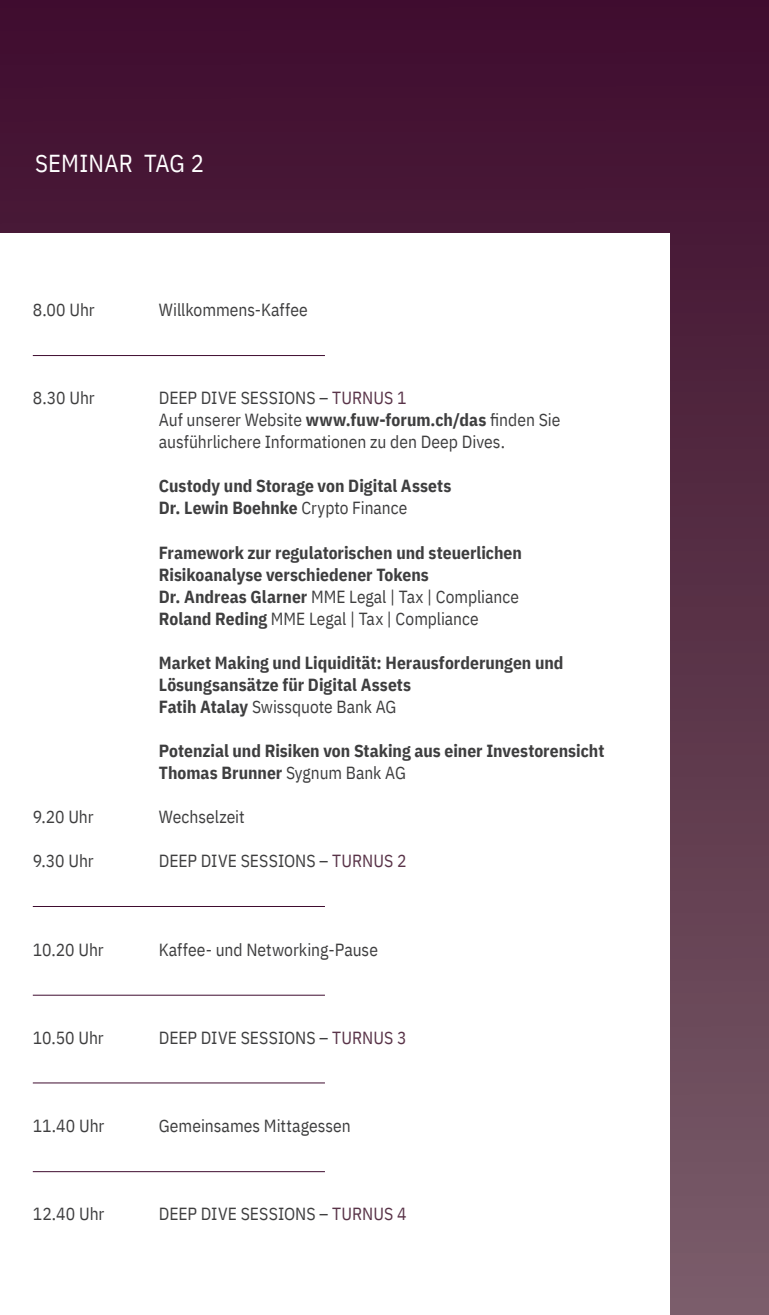
<style>
.page{position:relative;width:769px;height:1315px;background:#fff}
.page>*{position:absolute;margin:0;border:0;box-sizing:border-box;transform-origin:0 0}
.Titel_Front_BOLD_VER{font:24.5px "IBM Plex Sans Cond";letter-spacing:.01em;color:#fff}
.Programm_REGULAR_Zei{font:700 17.5px/22.1px "IBM Plex Sans Cond";color:#3e3e3f}
.Programm_REGULAR_Zei-2{font:17.5px "IBM Plex Sans Cond";color:#3e3e3f}
.Programm_BOLD_Zeilen{font:17.5px/22.1px "IBM Plex Sans Cond";color:#3e3e3f}
.Prgramm_REGULAR_mit{font:17.5px "IBM Plex Sans Cond";color:#3e3e3f}
.Programm_REGULAR_Lin{font:17.5px "IBM Plex Sans Cond";color:#3e3e3f}
.s1{color:#593348}
.s2{font-weight:700}
.s3{font-weight:400}
</style>
<div class="page">
<div style="left:0;top:0;width:769px;height:1315px;background:linear-gradient(to bottom,#3d0b2c,#795d68)"></div>
<div style="left:0;top:233px;width:670px;height:1082px;background:#fff"></div>
<hr style="left:33px;top:355px;width:292px;height:1px;background:#3f0c2f">
<hr style="left:33px;top:906px;width:292px;height:1px;background:#3f0c2f">
<hr style="left:33px;top:994px;width:292px;height:1px;background:#3f0c2f">
<hr style="left:33px;top:1082px;width:292px;height:1px;background:#3f0c2f">
<hr style="left:33px;top:1171px;width:292px;height:1px;background:#3f0c2f">
<p class="Titel_Front_BOLD_VER" style="left:35px;top:144px;width:170px">SEMINAR TAG 2</p>
<p class="Programm_REGULAR_Lin" style="left:33px;top:296px;width:63px">8.00 Uhr</p>
<p class="Programm_REGULAR_Lin" style="left:159px;top:296px;width:151px">Willkommens-Kaffee</p>
<p class="Programm_REGULAR_Zei-2" style="left:33px;top:384px;width:63px">8.30 Uhr</p>
<p class="Programm_REGULAR_Zei-2" style="left:159px;top:384px;width:249px">DEEP DIVE SESSIONS – <span class="s1">TURNUS 1</span></p>
<p class="Programm_BOLD_Zeilen" style="left:159px;top:407px;width:403px">Auf unserer Website <span class="s2">www.fuw-forum.ch/das</span> finden Sie ausführlichere Informationen zu den Deep Dives.</p>
<p class="Programm_REGULAR_Zei" style="left:159px;top:474px;width:294px">Custody und Storage von Digital Assets</p>
<p class="Programm_REGULAR_Zei" style="left:159px;top:496px;width:250px">Dr. Lewin Boehnke <span class="s3">Crypto Finance</span></p>
<p class="Programm_REGULAR_Zei" style="left:159px;top:540px;width:365px">Framework zur regulatorischen und steuerlichen<br>Risikoanalyse verschiedener Tokens</p>
<p class="Programm_REGULAR_Zei-2" style="left:159px;top:583px;width:362px"><span class="s2">Dr. Andreas Glarner</span> MME Legal | Tax | Compliance</p>
<p class="Programm_REGULAR_Zei-2" style="left:159px;top:605px;width:321px"><span class="s2">Roland Reding</span> MME Legal | Tax | Compliance</p>
<p class="Programm_REGULAR_Zei" style="left:159px;top:650px;width:406px">Market Making und Liquidität: Herausforderungen und<br>Lösungsansätze für Digital Assets</p>
<p class="Programm_REGULAR_Zei-2" style="left:159px;top:693px;width:239px"><span class="s2">Fatih Atalay</span> Swissquote Bank AG</p>
<p class="Programm_REGULAR_Zei" style="left:159px;top:738px;width:447px">Potenzial und Risiken von Staking aus einer Investorensicht</p>
<p class="Programm_REGULAR_Zei" style="left:159px;top:760px;width:249px">Thomas Brunner <span class="s3">Sygnum Bank AG</span></p>
<p class="Programm_REGULAR_Zei-2" style="left:33px;top:803px;width:62px">9.20 Uhr</p>
<p class="Programm_REGULAR_Zei-2" style="left:159px;top:803px;width:87px">Wechselzeit</p>
<p class="Programm_REGULAR_Zei-2" style="left:33px;top:847px;width:62px">9.30 Uhr</p>
<p class="Programm_REGULAR_Zei-2" style="left:159px;top:847px;width:249px">DEEP DIVE SESSIONS – <span class="s1">TURNUS 2</span></p>
<p class="Prgramm_REGULAR_mit" style="left:33px;top:936px;width:72px">10.20 Uhr</p>
<p class="Prgramm_REGULAR_mit" style="left:159px;top:936px;width:221px">Kaffee- und Networking-Pause</p>
<p class="Programm_REGULAR_Zei-2" style="left:33px;top:1024px;width:72px">10.50 Uhr</p>
<p class="Programm_REGULAR_Zei-2" style="left:159px;top:1024px;width:249px">DEEP DIVE SESSIONS – <span class="s1">TURNUS 3</span></p>
<p class="Prgramm_REGULAR_mit" style="left:33px;top:1112px;width:73px">11.40 Uhr</p>
<p class="Prgramm_REGULAR_mit" style="left:159px;top:1112px;width:194px">Gemeinsames Mittagessen</p>
<p class="Programm_REGULAR_Zei-2" style="left:33px;top:1200px;width:73px">12.40 Uhr</p>
<p class="Programm_REGULAR_Zei-2" style="left:159px;top:1200px;width:249px">DEEP DIVE SESSIONS – <span class="s1">TURNUS 4</span></p>
</div>
